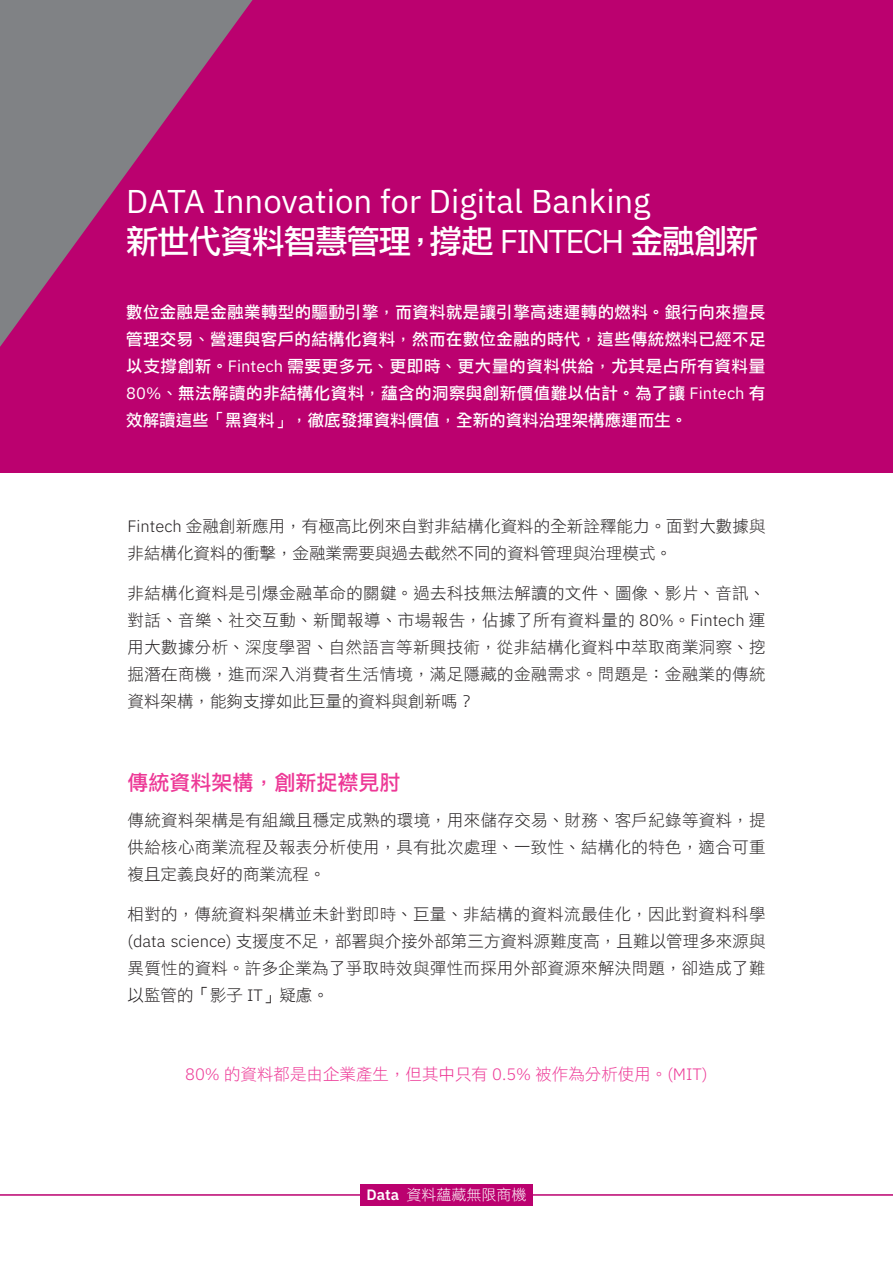
<style>
.page{position:relative;width:893px;height:1263px;background:#fff}
.page>*{position:absolute;margin:0;border:0;box-sizing:border-box;transform-origin:0 0}
.t1{font:33px "IBM Plex Sans";color:#fff}
.t2{font:33px "DF Li Hei Std W5";letter-spacing:-.04em;color:#fff}
.t3{font:21px "DF Li Hei Std W5";color:#ed3896}
.t4{font:16.5px/27px "DF Li Hei Std W3";letter-spacing:.005em;color:#231f20;text-align:justify}
.t5{font:16.5px/27px "DF Li Hei Std W5";color:#fff;text-align:justify}
.t6{font:16.5px "DF Li Hei Std W3";color:#ed3896}
.t7{font:15px "DF Li Hei Std W3";color:#fff}
.s1{font-family:"IBM Plex Sans"}
.s2{font-family:"IBM Plex Sans";font-weight:300}
.s3{font-family:"IBM Plex Sans";font-weight:600}
</style>
<div class="page">
<hr style="left:0;top:1194px;width:893px;height:2px;background:#bb016f">
<div style="left:360px;top:1184px;width:173px;height:21px;background:#bb016f"></div>
<div style="left:0;top:0;width:893px;height:473px;background:#bb016f"></div>
<svg style="left:0;top:0;width:253px;height:347px"></svg>
<h1 class="t1" style="left:126px;top:176px;width:526px">DATA Innovation for Digital Banking</h1>
<h1 class="t2" style="left:126px;top:223px;width:634px">新世代資料智慧管理，撐起 <span class="s1">FINTECH</span> 金融創新</h1>
<p class="t5" style="left:126px;top:298px;width:641px">數位金融是金融業轉型的驅動引擎，而資料就是讓引擎高速運轉的燃料。銀行向來擅長管理交易、營運與客戶的結構化資料，然而在數位金融的時代，這些傳統燃料已經不足以支撐創新。<span class="s1">Fintech</span> 需要更多元、更即時、更大量的資料供給，尤其是占所有資料量<span class="s1">80%</span>、無法解讀的非結構化資料，蘊含的洞察與創新價值難以估計。為了讓 <span class="s1">Fintech</span> 有效解讀這些「黑資料」，徹底發揮資料價值，全新的資料治理架構應運而生。</p>
<p class="t4" style="left:128px;top:512px;width:639px"><span class="s2">Fintech</span> 金融創新應用，有極高比例來自對非結構化資料的全新詮釋能力。面對大數據與非結構化資料的衝擊，金融業需要與過去截然不同的資料管理與治理模式。</p>
<p class="t4" style="left:128px;top:579px;width:639px">非結構化資料是引爆金融革命的關鍵。過去科技無法解讀的文件、圖像、影片、音訊、對話、音樂、社交互動、新聞報導、市場報告，佔據了所有資料量的 <span class="s2">80%</span>。<span class="s2">Fintech</span> 運用大數據分析、深度學習、自然語言等新興技術，從非結構化資料中萃取商業洞察、挖掘潛在商機，進而深入消費者生活情境，滿足隱藏的金融需求。問題是：金融業的傳統資料架構，能夠支撐如此巨量的資料與創新嗎？</p>
<p class="t3" style="left:128px;top:771px;width:275px">傳統資料架構，創新捉襟見肘</p>
<p class="t4" style="left:128px;top:806px;width:639px">傳統資料架構是有組織且穩定成熟的環境，用來儲存交易、財務、客戶紀錄等資料，提供給核心商業流程及報表分析使用，具有批次處理、一致性、結構化的特色，適合可重複且定義良好的商業流程。</p>
<p class="t4" style="left:128px;top:900px;width:639px">相對的，傳統資料架構並未針對即時、巨量、非結構的資料流最佳化，因此對資料科學<span class="s2">(data science)</span> 支援度不足，部署與介接外部第三方資料源難度高，且難以管理多來源與異質性的資料。許多企業為了爭取時效與彈性而採用外部資源來解決問題，卻造成了難以監管的「影子 <span class="s2">IT</span>」疑慮。</p>
<p class="t6" style="left:185px;top:1065px;width:524px"><span class="s2">80%</span> 的資料都是由企業產生，但其中只有 <span class="s2">0.5%</span> 被作為分析使用。<span class="s2">(MIT)</span></p>
<p class="t7" style="left:367px;top:1187px;width:161px"><span class="s3">Data</span> 資料蘊藏無限商機</p>
</div>
